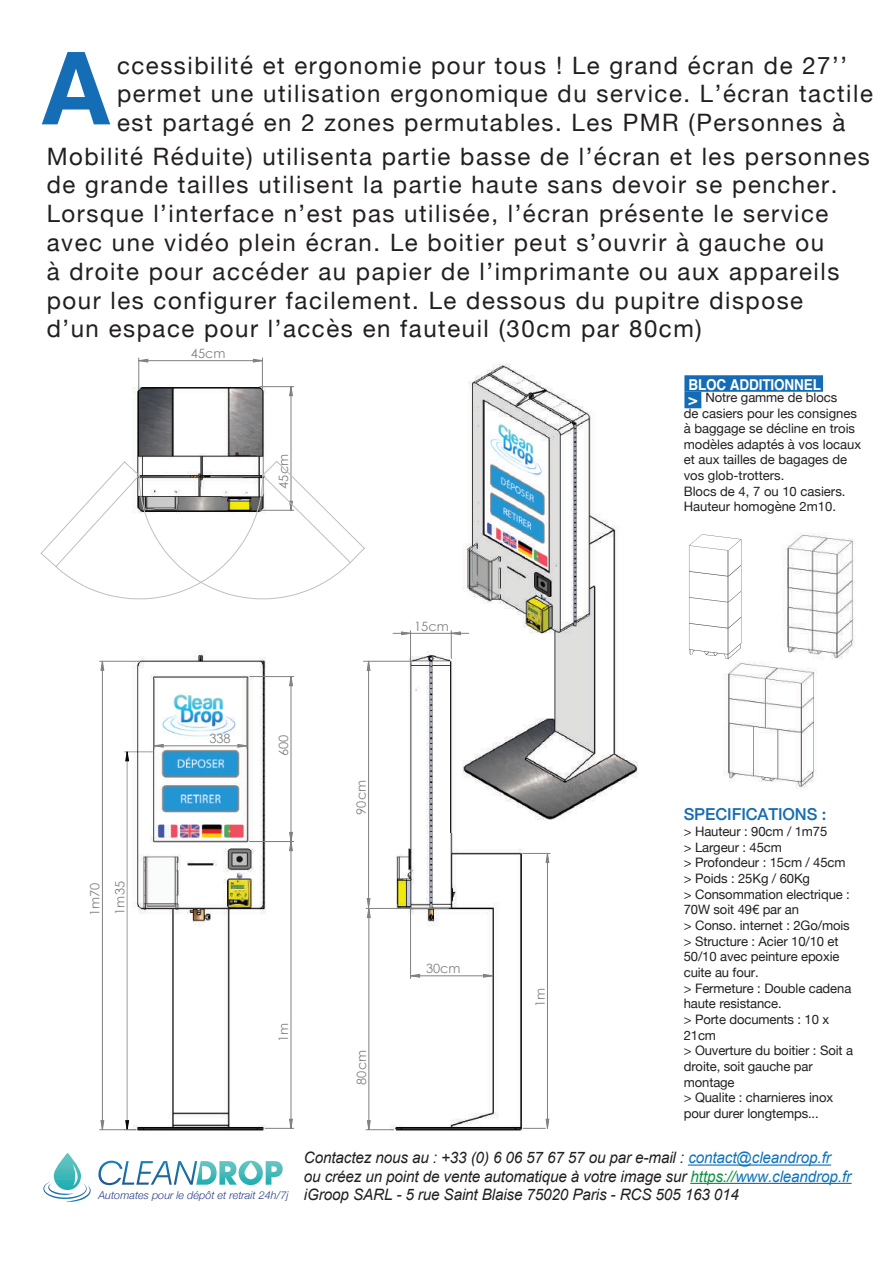
<style>
.page{position:relative;width:893px;height:1263px;background:#fff}
.page>*{position:absolute;margin:0;border:0;box-sizing:border-box;transform-origin:0 0}
.t1{font:700 100.5px "Helvetica";color:#156db6}
.t2{font:24px/28.8px "Helvetica Neue";letter-spacing:.065em;color:#231f20}
.t3{font:500 16.5px "Helvetica Neue";letter-spacing:-.01em;color:#156cb6}
.t4{font:italic 15.75px/18.3px "Arial";letter-spacing:-.01em;color:#231f20}
.t5{font:700 15px "Helvetica";letter-spacing:-.01em;color:#fff;scale:.9 1}
.t6{font:13.05px/15.6px "Helvetica Neue";letter-spacing:-.01em;color:#231f20}
.t7{font:12.9px "Century Gothic";color:#808180}
.t8{font:italic 300 10.8px "Helvetica Neue";color:#273b88}
.s1{font-family:"Helvetica";font-weight:700;font-size:15px;color:#fff}
.s2{color:#1074bc}
.s3{color:#0d9344}
</style>
<div class="page">
<img style="left:384px;top:658px;width:139px;height:473px">
<img style="left:451px;top:333px;width:198px;height:499px">
<hr style="left:410px;top:631px;width:1px;height:32px;background:#808180">
<hr style="left:410px;top:907px;width:1px;height:71px;background:#808180">
<hr style="left:100px;top:661px;width:40px;height:1px;background:#808180">
<hr style="left:100px;top:1129px;width:36px;height:1px;background:#808180">
<hr style="left:260px;top:386px;width:34px;height:1px;background:#808180">
<hr style="left:366px;top:908px;width:83px;height:1px;background:#808180">
<svg style="left:370px;top:1129px;width:24px;height:1px"></svg>
<hr style="left:138px;top:358px;width:1px;height:31px;background:#808180">
<hr style="left:262px;top:358px;width:1px;height:31px;background:#808180">
<svg style="left:393px;top:631px;width:76px;height:27px"></svg>
<svg style="left:411px;top:973px;width:82px;height:5px"></svg>
<svg style="left:523px;top:852px;width:27px;height:277px"></svg>
<svg style="left:101px;top:387px;width:269px;height:743px"></svg>
<svg style="left:138px;top:358px;width:125px;height:5px"></svg>
<hr style="left:363px;top:661px;width:47px;height:1px;background:#808180">
<svg style="left:366px;top:660px;width:5px;height:248px"></svg>
<svg style="left:98px;top:1161px;width:185px;height:24px"></svg>
<svg style="left:43px;top:1153px;width:48px;height:49px"></svg>
<hr style="left:688px;top:1164px;width:143px;height:1px;background:#1074bc">
<svg style="left:691px;top:1183px;width:44px;height:1px"></svg>
<hr style="left:735px;top:1183px;width:33px;height:1px;background:#1074bc">
<hr style="left:772px;top:1183px;width:66px;height:1px;background:#1074bc">
<svg style="left:838px;top:1183px;width:13px;height:1px"></svg>
<div style="left:684px;top:392px;width:17px;height:16px;background:#156cb6"></div>
<div style="left:684px;top:375px;width:139px;height:17px;background:#156cb6"></div>
<img style="left:689px;top:534px;width:53px;height:126px">
<img style="left:723px;top:662px;width:94px;height:127px">
<img style="left:785px;top:533px;width:70px;height:126px">
<svg style="left:40px;top:460px;width:325px;height:139px"></svg>
<h1 class="t1" style="left:39px;top:8px;width:74px">A</h1>
<p class="t2" style="left:117px;top:52px;width:757px">ccessibilité et ergonomie pour tous ! Le grand écran de 27’’ permet une utilisation ergonomique du service. L’écran tactile est partagé en 2 zones permutables. Les PMR (Personnes à</p>
<p class="t2" style="left:47px;top:143px;width:825px">Mobilité Réduite) utilisenta partie basse de l’écran et les personnes de grande tailles utilisent la partie haute sans devoir se pencher.<br>Lorsque l’interface n’est pas utilisée, l’écran présente le service avec une vidéo plein écran. Le boitier peut s’ouvrir à gauche ou<br>à droite pour accéder au papier de l’imprimante ou aux appareils pour les configurer facilement. Le dessous du pupitre dispose<br>d’un espace pour l’accès en fauteuil (30cm par 80cm)</p>
<p class="t7" style="left:191px;top:345px;width:36px">45cm</p>
<p class="t7" style="left:276px;top:489px;width:36px;rotate:-90deg">45cm</p>
<p class="t5" style="left:688px;top:372px;width:149px">BLOC ADDITIONNEL</p>
<p class="t6" style="left:684px;top:390px;width:179px;text-indent:5px"><span class="s1">&gt;</span> Notre gamme de blocs<br>de casiers pour les consignes à baggage se décline en trois modèles adaptés à vos locaux et aux tailles de bagages de vos glob-trotters.<br>Blocs de 4, 7 ou 10 casiers.<br>Hauteur homogène 2m10.</p>
<p class="t7" style="left:414px;top:618px;width:36px">15cm</p>
<p class="t7" style="left:87px;top:916px;width:35px;rotate:-90deg">1m70</p>
<p class="t7" style="left:112px;top:914px;width:35px;rotate:-90deg">1m35</p>
<p class="t7" style="left:209px;top:730px;width:23px">338</p>
<p class="t7" style="left:276px;top:756px;width:23px;rotate:-90deg">600</p>
<p class="t7" style="left:276px;top:1042px;width:21px;rotate:-90deg">1m</p>
<p class="t8" style="left:98px;top:1186px;width:191px">Automates pour le dépôt et retrait 24h/7j</p>
<p class="t7" style="left:353px;top:815px;width:36px;rotate:-90deg">90cm</p>
<p class="t7" style="left:354px;top:1084px;width:36px;rotate:-90deg">80cm</p>
<p class="t7" style="left:426px;top:960px;width:36px">30cm</p>
<p class="t7" style="left:532px;top:1007px;width:21px;rotate:-90deg">1m</p>
<p class="t3" style="left:684px;top:801px;width:144px">SPECIFICATIONS :</p>
<p class="t6" style="left:684px;top:824px;width:171px">&gt; Hauteur : 90cm / 1m75<br>&gt; Largeur : 45cm<br>&gt; Profondeur : 15cm / 45cm &gt; Poids : 25Kg / 60Kg<br>&gt; Consommation electrique :<br>70W soit 49€ par an<br>&gt; Conso. internet : 2Go/mois &gt; Structure : Acier 10/10 et<br>50/10 avec peinture epoxie cuite au four.<br>&gt; Fermeture : Double cadena haute resistance.<br>&gt; Porte documents : 10 x<br>21cm<br>&gt; Ouverture du boitier : Soit a droite, soit gauche par montage<br>&gt; Qualite : charnieres inox pour durer longtemps...</p>
<p class="t4" style="left:304px;top:1149px;width:549px">Contactez nous au : +33 (0) 6 06 57 67 57 ou par e-mail : <span class="s2">contact@cleandrop.fr </span>ou créez un point de vente automatique à votre image sur <span class="s3">https://</span><span class="s2">www.cleandrop.fr </span>iGroop SARL - 5 rue Saint Blaise 75020 Paris - RCS 505 163 014</p>
</div>
